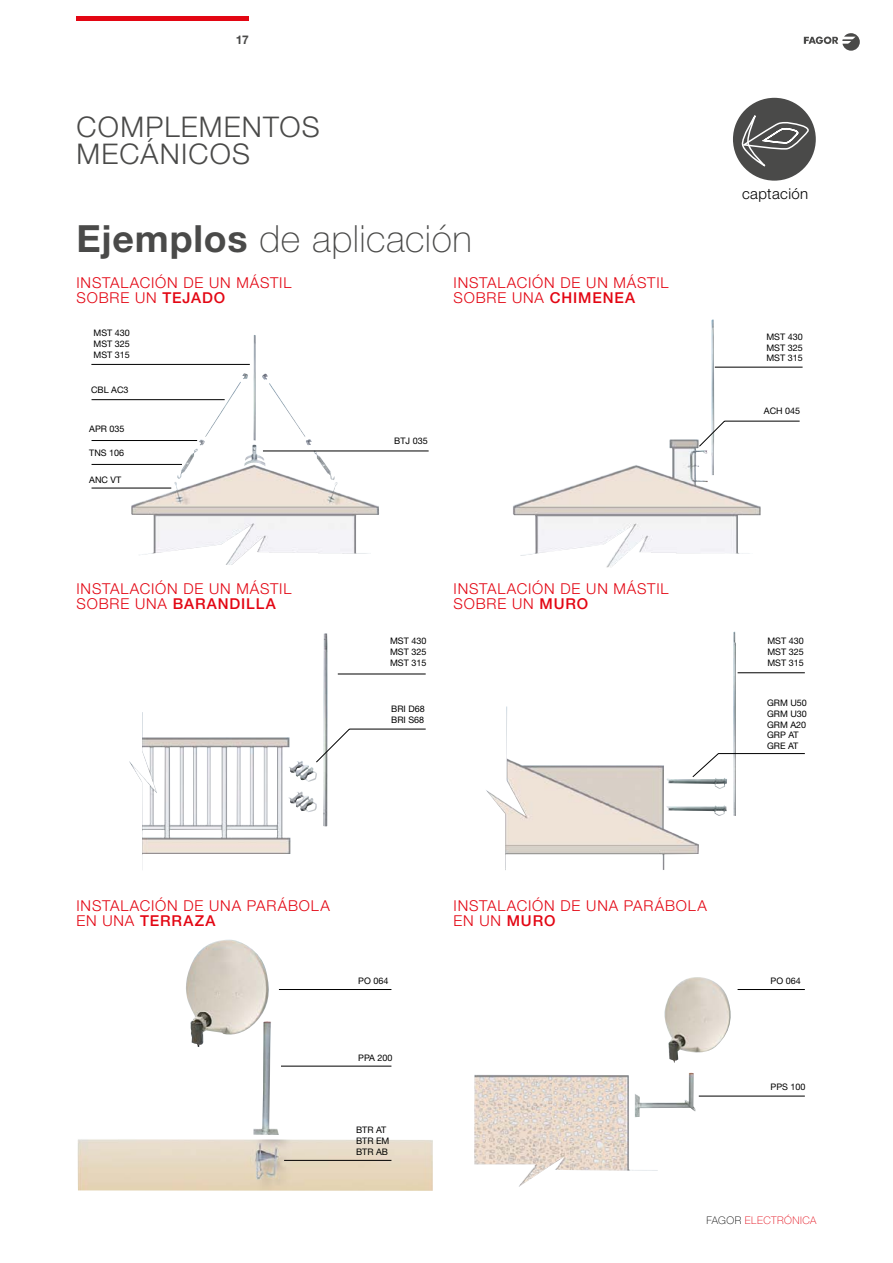
<style>
.page{position:relative;width:893px;height:1263px;background:#fff}
.page>*{position:absolute;margin:0;border:0;box-sizing:border-box;transform-origin:0 0}
.t1{font:100 37.5px "Helvetica Neue LT Std";letter-spacing:.01em;color:#4a4a49}
.t2{font:300 28.5px/27px "Helvetica Neue LT Std";letter-spacing:.045em;color:#4a4a49}
.t3{font:300 15px/15px "Helvetica Neue LT Std";letter-spacing:.055em;color:#e30613}
.t4{font:300 15px "Helvetica Neue LT Std";letter-spacing:.025em;color:#000}
.t5{font:700 12px "Helvetica Neue LT Std";color:#4a4a49}
.t6{font:100 10.5px "Helvetica Neue LT Std";letter-spacing:.045em;color:#e30613}
.t7{font:9px/10.8px "Helvetica Neue LT Std";color:#000;text-align:justify}
.s1{font-weight:700}
.s2{font-weight:500}
.s3{color:#000}
</style>
<div class="page">
<svg style="left:804px;top:33px;width:56px;height:18px"></svg>
<hr style="left:77px;top:16px;width:172px;height:4px;background:#e30613">
<div style="left:733px;top:98px;width:83px;height:83px;background:#4a4a49;border-radius:50%"></div>
<svg style="left:739px;top:114px;width:71px;height:53px"></svg>
<img style="left:199px;top:319px;width:562px;height:248px">
<img style="left:129px;top:632px;width:607px;height:238px">
<img style="left:77px;top:940px;width:657px;height:251px">
<hr style="left:92px;top:399px;width:133px;height:1px;background:#000">
<hr style="left:92px;top:440px;width:105px;height:1px;background:#000">
<hr style="left:92px;top:464px;width:90px;height:1px;background:#000">
<hr style="left:263px;top:451px;width:166px;height:1px;background:#000">
<hr style="left:92px;top:488px;width:79px;height:1px;background:#000">
<hr style="left:91px;top:364px;width:159px;height:1px;background:#000">
<hr style="left:715px;top:367px;width:88px;height:1px;background:#000">
<svg style="left:699px;top:421px;width:101px;height:26px"></svg>
<hr style="left:338px;top:674px;width:88px;height:1px;background:#000">
<svg style="left:316px;top:729px;width:110px;height:33px"></svg>
<hr style="left:738px;top:672px;width:67px;height:1px;background:#000">
<hr style="left:279px;top:989px;width:112px;height:1px;background:#000">
<hr style="left:281px;top:1066px;width:110px;height:1px;background:#000">
<hr style="left:284px;top:1160px;width:107px;height:1px;background:#000">
<hr style="left:738px;top:989px;width:67px;height:1px;background:#000">
<hr style="left:699px;top:1096px;width:106px;height:1px;background:#000">
<svg style="left:692px;top:753px;width:113px;height:24px"></svg>
<p class="t5" style="left:236px;top:32px;width:15px">17</p>
<h2 class="t2" style="left:77px;top:112px;width:245px">COMPLEMENTOS<br>MECÁNICOS</h2>
<h1 class="t1" style="left:77px;top:217px;width:397px"><span class="s1">Ejemplos</span> de aplicación</h1>
<p class="t3" style="left:77px;top:275px;width:216px">INSTALACIÓN DE UN MÁSTIL<br>SOBRE UN <span class="s2">TEJADO</span></p>
<p class="t3" style="left:454px;top:275px;width:216px">INSTALACIÓN DE UN MÁSTIL<br>SOBRE UNA <span class="s2">CHIMENEA</span></p>
<p class="t7" style="left:94px;top:328px;width:38px">MST 430<br>MST 325<br>MST 315</p>
<p class="t7" style="left:91px;top:385px;width:39px">CBL AC3</p>
<p class="t7" style="left:89px;top:424px;width:37px">APR 035</p>
<p class="t7" style="left:89px;top:448px;width:37px">TNS 106</p>
<p class="t7" style="left:89px;top:474px;width:33px">ANC VT</p>
<p class="t3" style="left:77px;top:581px;width:216px">INSTALACIÓN DE UN MÁSTIL<br>SOBRE UNA <span class="s2">BARANDILLA</span></p>
<p class="t7" style="left:394px;top:436px;width:35px">BTJ 035</p>
<p class="t7" style="left:390px;top:636px;width:38px">MST 430<br>MST 325<br>MST 315</p>
<p class="t7" style="left:391px;top:704px;width:35px">BRI D68<br>BRI S68</p>
<p class="t3" style="left:454px;top:581px;width:216px">INSTALACIÓN DE UN MÁSTIL<br>SOBRE UN <span class="s2">MURO</span></p>
<p class="t4" style="left:742px;top:184px;width:68px">captación</p>
<p class="t7" style="left:766px;top:331px;width:38px">MST 430<br>MST 325<br>MST 315</p>
<p class="t7" style="left:764px;top:406px;width:38px">ACH 045</p>
<p class="t7" style="left:767px;top:636px;width:38px">MST 430<br>MST 325<br>MST 315</p>
<p class="t7" style="left:767px;top:697px;width:41px;text-align:left">GRM U50<br>GRM U30<br>GRM A20<br>GRP AT<br>GRE AT</p>
<p class="t3" style="left:77px;top:898px;width:255px">INSTALACIÓN DE UNA PARÁBOLA<br>EN UNA <span class="s2">TERRAZA</span></p>
<p class="t3" style="left:454px;top:898px;width:255px">INSTALACIÓN DE UNA PARÁBOLA<br>EN UN <span class="s2">MURO</span></p>
<p class="t7" style="left:358px;top:975px;width:32px">PO 064</p>
<p class="t7" style="left:770px;top:975px;width:32px">PO 064</p>
<p class="t7" style="left:358px;top:1052px;width:36px">PPA 200</p>
<p class="t7" style="left:356px;top:1124px;width:35px;text-align:left">BTR AT<br>BTR EM<br>BTR AB</p>
<p class="t7" style="left:770px;top:1081px;width:37px">PPS 100</p>
<p class="t6" style="left:706px;top:1214px;width:112px"><span class="s3">FAGOR</span> ELECTRÓNICA</p>
</div>
